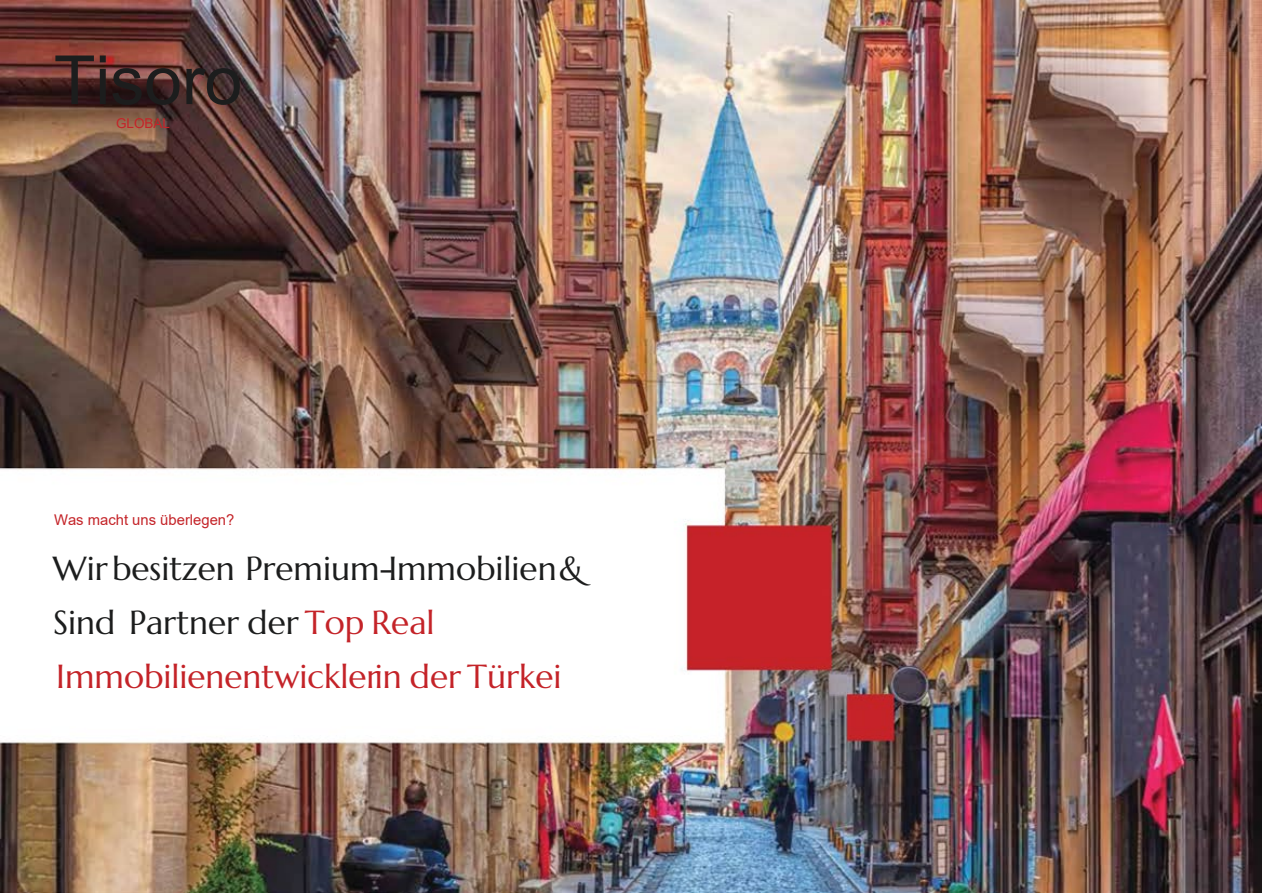
<style>
.page{position:relative;width:1262px;height:893px;background:#fff}
.page>*{position:absolute;margin:0;border:0;box-sizing:border-box;transform-origin:0 0}
.t1{font:67.8px "Arial";color:#1c1d1d}
.t2{font:33.3px/54px "Marcellus";color:#c42328}
.t3{font:33.3px "Marcellus";color:#1c1d1d}
.t4{font:14.85px "Arial";color:#c42328}
.t5{font:13.5px "Arial";color:#c42328}
.s1{color:#1c1d1d}
</style>
<div class="page">
<img style="left:0;top:0;width:1262px;height:892px">
<h1 class="t1" style="left:54px;top:34px;width:190px">Tisoro</h1>
<p class="t5" style="left:116px;top:114px;width:56px">GLOBAL</p>
<p class="t4" style="left:54px;top:509px;width:182px">Was macht uns überlegen?</p>
<p class="t3" style="left:53px;top:547px;width:533px">Wirbesitzen Premium-Immobilien&amp;</p>
<p class="t2" style="left:53px;top:595px;width:510px"><span class="s1">Sind Partner der</span> Top Real<br>Immobilienentwicklerin der Türkei</p>
</div>
